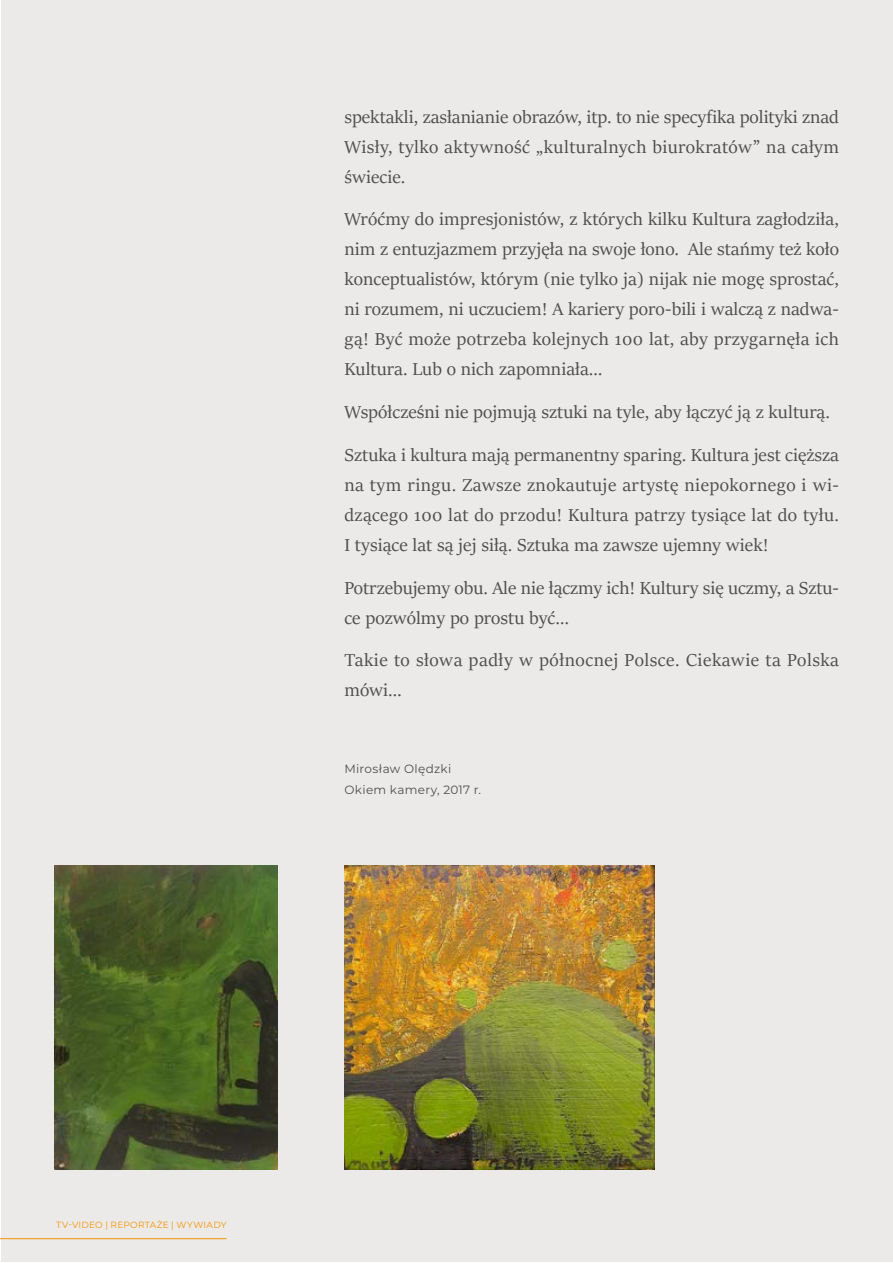
<style>
.page{position:relative;width:893px;height:1263px;background:#fff}
.page>*{position:absolute;margin:0;border:0;box-sizing:border-box;transform-origin:0 0}
.t1{font:19.5px/30px "Sitka Display";letter-spacing:.005em;color:#504e4e;text-align:justify}
.t2{font:19.5px/30px "Sitka Display";letter-spacing:.03em;color:#504e4e}
.t3{font:12px/21px "Montserrat";letter-spacing:.025em;color:#504e4e}
.t4{font:9px "Montserrat";letter-spacing:.03em;color:#f59304}
</style>
<div class="page">
<div style="left:1px;top:0;width:892px;height:1262px;background:#ebeae8"></div>
<img style="left:344px;top:866px;width:310px;height:304px">
<img style="left:54px;top:866px;width:224px;height:304px">
<hr style="left:0;top:1238px;width:226px;height:1px;background:#f59304">
<p class="t1" style="left:344px;top:101px;width:496px">spektakli, zasłanianie obrazów, itp. to nie specyfika polityki znad Wisły, tylko aktywność „kulturalnych biurokratów” na całym świecie.</p>
<p class="t1" style="left:344px;top:203px;width:496px">Wróćmy do impresjonistów, z których kilku Kultura zagłodziła, nim z entuzjazmem przyjęła na swoje łono. Ale stańmy też koło konceptualistów, którym (nie tylko ja) nijak nie mogę sprostać, ni rozumem, ni uczuciem! A kariery poro-bili i walczą z nadwa&shy;gą! Być może potrzeba kolejnych 100 lat, aby przygarnęła ich Kultura. Lub o nich zapomniała…</p>
<p class="t1" style="left:344px;top:390px;width:496px;line-height:42.8px">Współcześni nie pojmują sztuki na tyle, aby łączyć ją z kulturą.<br>Sztuka i kultura mają permanentny sparing. Kultura jest cięższa</p>
<p class="t1" style="left:344px;top:469px;width:496px">na tym ringu. Zawsze znokautuje artystę niepokornego i wi&shy;dzącego 100 lat do przodu! Kultura patrzy tysiące lat do tyłu.<br>I tysiące lat są jej siłą. Sztuka ma zawsze ujemny wiek!</p>
<p class="t1" style="left:344px;top:572px;width:496px">Potrzebujemy obu. Ale nie łączmy ich! Kultury się uczmy, a Sztu&shy;ce pozwólmy po prostu być…</p>
<p class="t2" style="left:344px;top:644px;width:496px">Takie to słowa padły w północnej Polsce. Ciekawie ta Polska mówi…</p>
<p class="t3" style="left:344px;top:758px;width:138px">Mirosław Olędzki<br>Okiem kamery, 2017 r.</p>
<p class="t4" style="left:56px;top:1218px;width:172px">TV-VIDEO | REPORTAŻE | WYWIADY</p>
</div>
